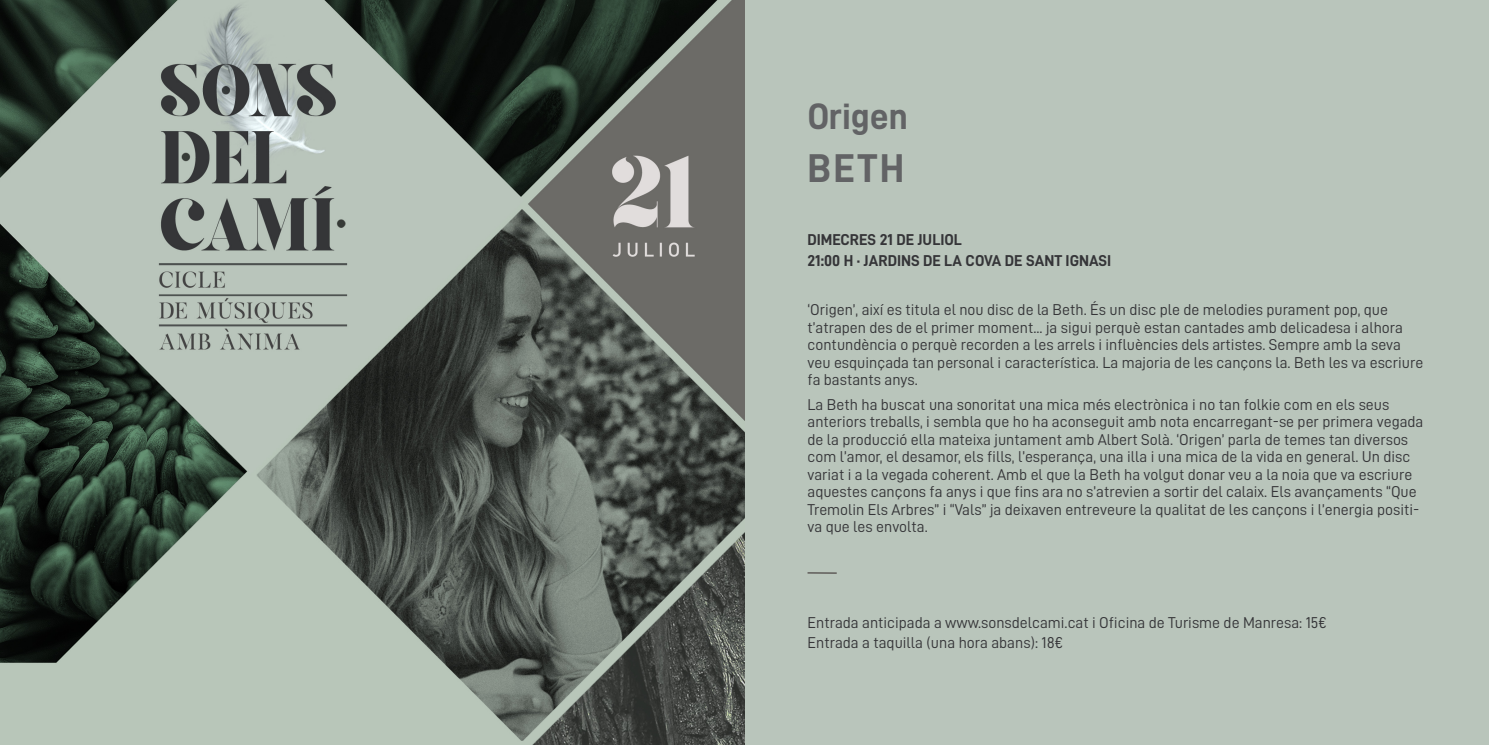
<style>
.page{position:relative;width:1489px;height:745px;background:#fff}
.page>*{position:absolute;margin:0;border:0;box-sizing:border-box;transform-origin:0 0}
.t1{font:40.25px "D DIN Bold";color:#626365}
.t2{font:36.75px "D DIN Bold";color:#626365}
.t3{font:15.75px/17.5px "D DIN";color:#353538}
.t4{font:15.75px "D DIN Bold";color:#353538}
</style>
<div class="page">
<div style="left:744px;top:0;width:744px;height:744px;background:#b9c5bb"></div>
<img style="left:0;top:0;width:744px;height:744px">
<hr style="left:807px;top:571px;width:29px;height:2px;background:#6c6b67">
<div style="left:262px;top:718px;width:231px;height:26px;background:#b8c6b9"></div>
<div style="left:241px;top:702px;width:230px;height:42px;background:#b8c6b9"></div>
<p class="t2" style="left:807px;top:96px;width:102px">ORIGEN</p>
<p class="t1" style="left:807px;top:146px;width:94px">BETH</p>
<p class="t4" style="left:807px;top:231px;width:133px">DIMECRES 21 DE JULIOL</p>
<p class="t4" style="left:807px;top:252px;width:238px">21:00 H · JARDINS DE LA COVA DE SANT</p>
<p class="t4" style="left:1065px;top:252px;width:47px">IGNASI</p>
<p class="t3" style="left:807px;top:300px;width:617px">‘Origen’, així es titula el nou disc de la Beth. És un disc ple de melodies purament pop, que t’atrapen des de el primer moment... ja sigui perquè estan cantades amb delicadesa i alhora contundència o perquè recorden a les arrels i influències dels artistes. Sempre amb la seva veu esquinçada tan personal i característica. La majoria de les cançons la. Beth les va escriure fa bastants anys.</p>
<p class="t3" style="left:807px;top:395px;width:617px">La Beth ha buscat una sonoritat una mica més electrònica i no tan folkie com en els seus anteriors treballs, i sembla que ho ha aconseguit amb nota encarregant-se per primera vegada de la producció ella mateixa juntament amb Albert Solà. ‘Origen’ parla de temes tan diversos com l’amor, el desamor, els fills, l’esperança, una illa i una mica de la vida en general. Un disc variat i a la vegada coherent. Amb el que la Beth ha volgut donar veu a la noia que va escriure aquestes cançons fa anys i que fins ara no s’atrevien a sortir del calaix. Els avançaments “Que Tremolin Els Arbres” i “Vals” ja deixaven entreveure la qualitat de les cançons i l’energia positi&shy;va que les envolta.</p>
<p class="t3" style="left:807px;top:613px;width:521px">Entrada anticipada a www.sonsdelcami.cat i Oficina de Turisme de Manresa: 15€</p>
<p class="t3" style="left:807px;top:632px;width:257px">Entrada a taquilla (una hora abans): 18€</p>
</div>
